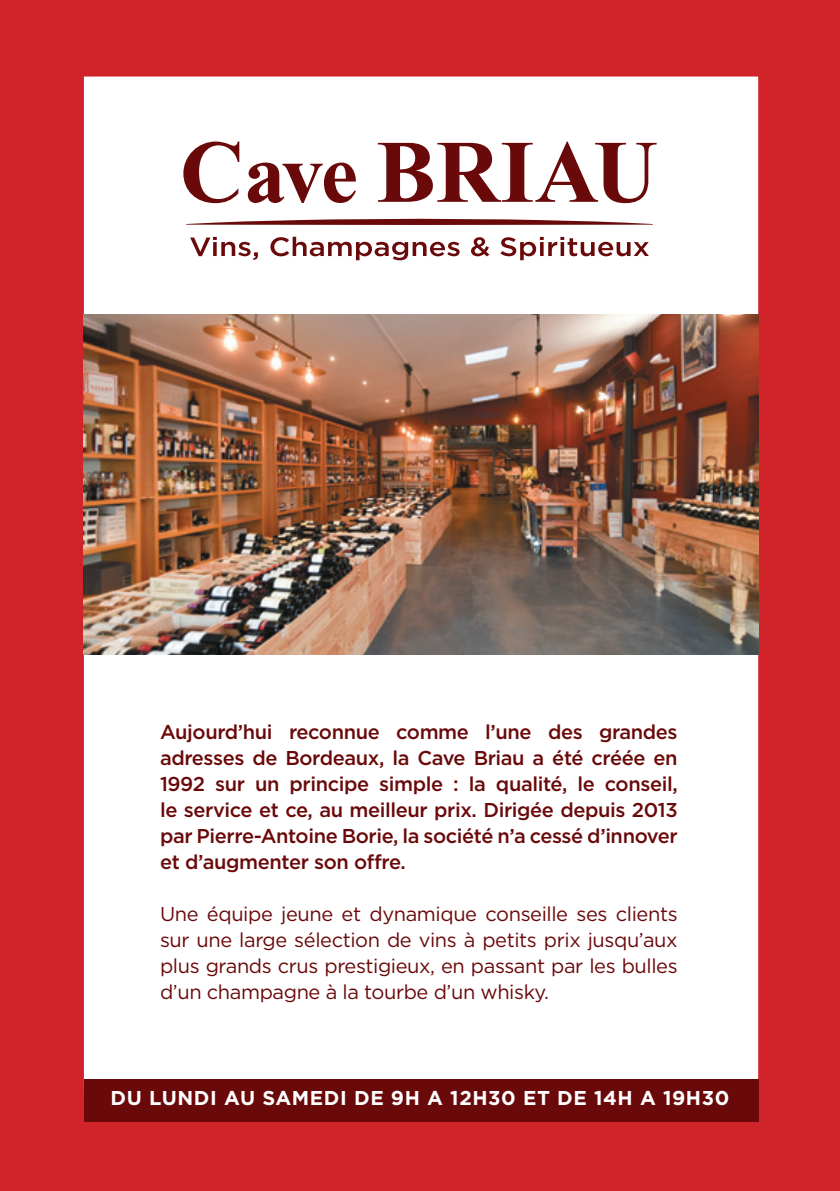
<style>
.page{position:relative;width:840px;height:1191px;background:#fff}
.page>*{position:absolute;margin:0;border:0;box-sizing:border-box;transform-origin:0 0}
.t1{font:500 20px/26px "Gotham";letter-spacing:-.02em;color:#6a090a;text-align:justify}
.t2{font:20px/26px "Gotham";letter-spacing:-.02em;color:#6a090a;text-align:justify}
.t3{font:700 20px "Gotham";letter-spacing:.03em;color:#fff}
</style>
<div class="page">
<div style="left:0;top:0;width:839px;height:1191px;background:#d1232a"></div>
<div style="left:83px;top:76px;width:676px;height:1023px;background:#fff"></div>
<img style="left:84px;top:315px;width:673px;height:339px">
<svg style="left:186px;top:219px;width:466px;height:6px;background:#934d4e"></svg>
<svg style="left:183px;top:141px;width:56px;height:62px;background:#cfafb0"></svg>
<svg style="left:248px;top:163px;width:108px;height:40px;background:#b88a8a"></svg>
<svg style="left:378px;top:142px;width:278px;height:61px;background:#c39c9c"></svg>
<svg style="left:190px;top:237px;width:68px;height:23px;background:#d6bbbc"></svg>
<svg style="left:270px;top:237px;width:189px;height:23px;background:#d0b2b2"></svg>
<svg style="left:470px;top:237px;width:19px;height:19px"></svg>
<svg style="left:500px;top:237px;width:148px;height:23px;background:#d1b4b4"></svg>
<div style="left:84px;top:1079px;width:673px;height:43px;background:#6a090a"></div>
<p class="t1" style="left:160px;top:718px;width:519px">Aujourd’hui reconnue comme l’une des grandes adresses de Bordeaux, la Cave Briau a été créée en 1992 sur un principe simple : la qualité, le conseil, le service et ce, au meilleur prix. Dirigée depuis 2013 par Pierre-Antoine Borie, la société n’a cessé d’innover et d’augmenter son offre.</p>
<p class="t2" style="left:160px;top:900px;width:519px">Une équipe jeune et dynamique conseille ses clients sur une large sélection de vins à petits prix jusqu’aux plus grands crus prestigieux, en passant par les bulles d’un champagne à la tourbe d’un whisky.</p>
<p class="t3" style="left:110px;top:1085px;width:620px">DU LUNDI AU SAMEDI DE 9H A 12H30 ET DE 14H A 19H30</p>
</div>
